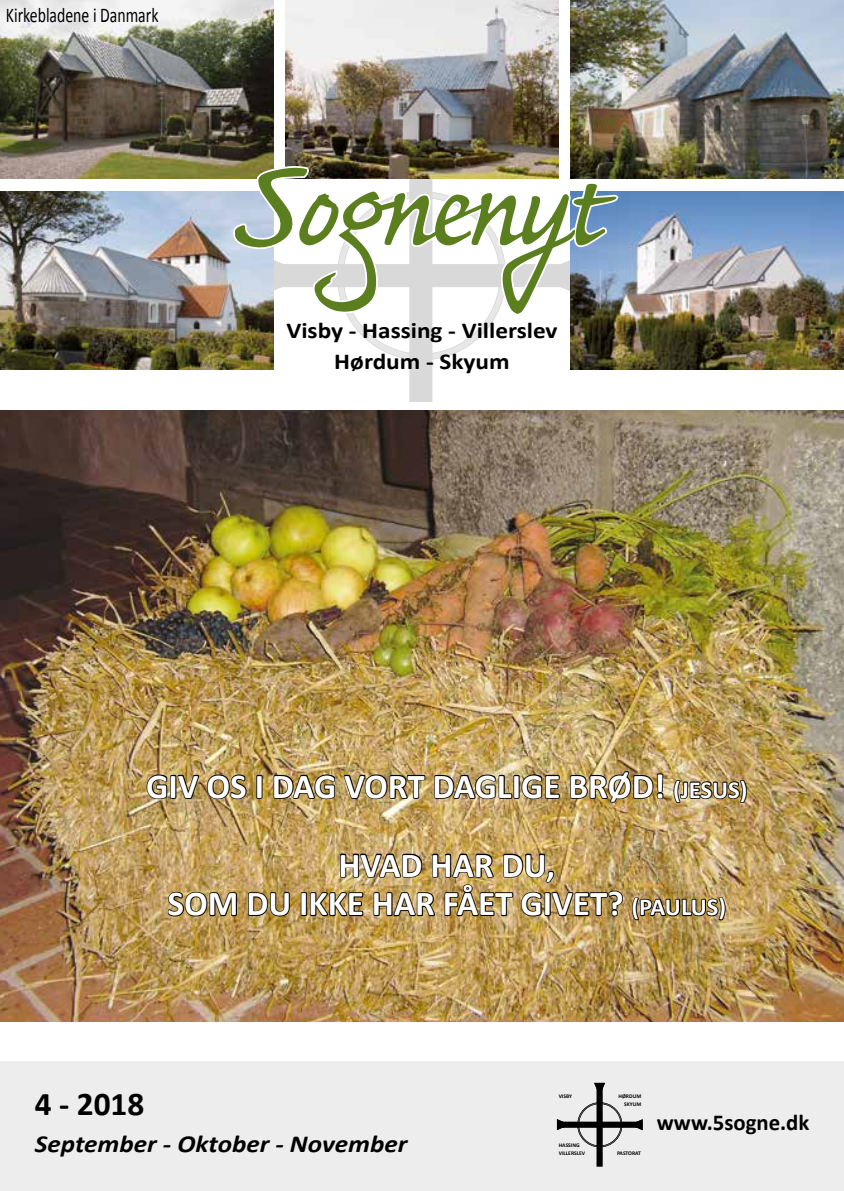
<style>
.page{position:relative;width:844px;height:1191px;background:#fff}
.page>*{position:absolute;margin:0;border:0;box-sizing:border-box;transform-origin:0 0}
.t1{font:113.75px "AI Bouwsma Script";color:#5b7e1f;scale:1.06 1}
.t2{font:700 35px/38.5px "Calibri";color:#fff;text-align:center}
.t3{font:700 33.25px "Calibri";color:#000}
.t4{font:italic 700 24.5px "Calibri";color:#000;scale:1.11 1}
.t5{font:700 22.75px/31.5px "Calibri";color:#000;text-align:center;scale:1.11 1}
.t6{font:700 22.75px "Calibri";color:#000}
.t7{font:21px "Calibri";color:#000;scale:.75 1}
.t8{font:700 5.6px/8px "Calibri";color:#000;text-align:right}
.s1{font-size:24.5px}
</style>
<div class="page">
<div style="left:0;top:1062px;width:843px;height:129px;background:#ededed"></div>
<div style="left:409px;top:120px;width:23px;height:282px;background:#d9d9d9"></div>
<img style="left:0;top:0;width:273px;height:179px">
<img style="left:0;top:191px;width:273px;height:179px">
<img style="left:285px;top:0;width:273px;height:119px">
<img style="left:570px;top:0;width:273px;height:179px">
<img style="left:570px;top:191px;width:273px;height:179px">
<img style="left:231px;top:119px;width:389px;height:241px">
<svg style="left:577px;top:1102px;width:45px;height:45px"></svg>
<div style="left:596px;top:1083px;width:6px;height:83px;background:#000"></div>
<svg style="left:594px;top:1082px;width:11px;height:13px"></svg>
<div style="left:558px;top:1121px;width:84px;height:6px;background:#000"></div>
<svg style="left:629px;top:1119px;width:13px;height:11px"></svg>
<svg style="left:556px;top:1119px;width:13px;height:11px"></svg>
<img style="left:1px;top:410px;width:842px;height:611px">
<img style="left:145px;top:765px;width:602px;height:236px">
<p class="t7" style="left:6px;top:2px;width:205px">Kirkebladene i Danmark</p>
<h1 class="t1" style="left:243px;top:139px;width:339px">Sognenyt</h1>
<p class="t5" style="left:286px;top:314px;width:246px">Visby - Hassing - Villerslev<br>Hørdum - Skyum</p>
<p class="t2" style="left:146px;top:767px;width:602px">GIV OS I DAG VORT DAGLIGE BRØD! <span class="s1">(JESUS)</span></p>
<p class="t2" style="left:168px;top:845px;width:559px">HVAD HAR DU,<br>SOM DU IKKE HAR FÅET GIVET? <span class="s1">(PAULUS)</span></p>
<p class="t3" style="left:35px;top:1083px;width:111px">4 - 2018</p>
<p class="t4" style="left:35px;top:1128px;width:337px">September - Oktober - November</p>
<p class="t8" style="left:558px;top:1091px;width:15px">VISBY</p>
<p class="t8" style="left:618px;top:1092px;width:24px">HØRDUM<br>SKYUM</p>
<p class="t8" style="left:558px;top:1141px;width:28px;text-align:left">HASSING<br>VILLERSLEV</p>
<p class="t8" style="left:617px;top:1149px;width:25px">PASTORAT</p>
<p class="t6" style="left:656px;top:1107px;width:154px">www.5sogne.dk</p>
</div>
